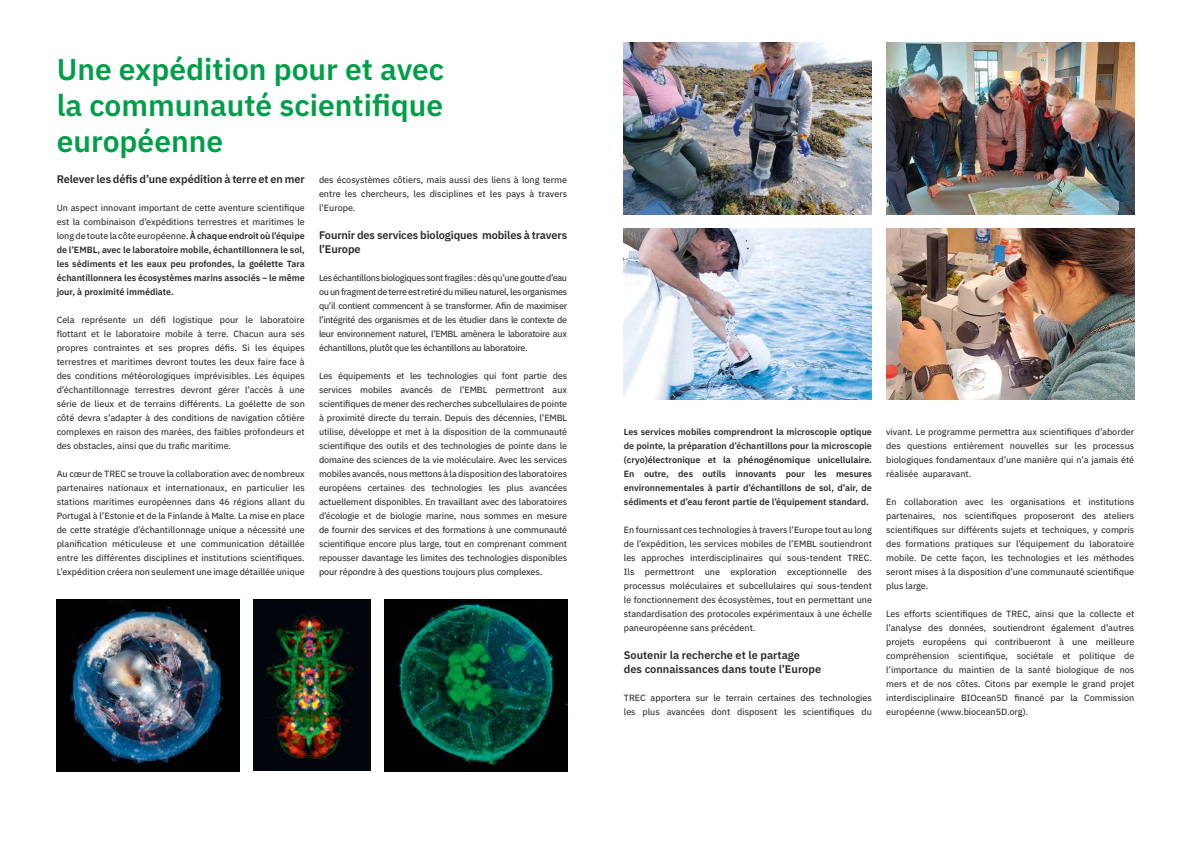
<style>
.page{position:relative;width:1191px;height:842px;background:#fff}
.page>*{position:absolute;margin:0;border:0;box-sizing:border-box;transform-origin:0 0}
.t1{font:600 30px/36px "IBM Plex Sans";color:#009e48;text-align:justify}
.t2{font:600 11px/14px "IBM Plex Sans";letter-spacing:-.01em;color:#282827}
.t3{font:9px/14px "IBM Plex Sans Text";color:#282827;text-align:justify}
.t4{font:600 9px/14px "IBM Plex Sans";color:#282827;text-align:justify}
.s1{font-family:"IBM Plex Sans";font-weight:600}
</style>
<div class="page">
<img style="left:57px;top:600px;width:182px;height:171px">
<img style="left:384px;top:600px;width:183px;height:171px">
<img style="left:253px;top:600px;width:117px;height:171px">
<img style="left:624px;top:43px;width:248px;height:171px">
<img style="left:624px;top:228px;width:248px;height:172px">
<img style="left:886px;top:43px;width:248px;height:171px">
<img style="left:886px;top:228px;width:248px;height:172px">
<h1 class="t1" style="left:57px;top:49px;width:389px">Une expédition pour et avec la communauté scientifique européenne</h1>
<p class="t2" style="left:57px;top:171px;width:250px">Relever les défis d’une expédition à terre et en mer</p>
<p class="t3" style="left:57px;top:200px;width:250px">Un aspect innovant important de cette aventure scientifique est la combinaison d’expéditions terrestres et maritimes le long de toute la côte européenne. <span class="s1">À chaque endroit où l’équipe</span></p>
<p class="t4" style="left:57px;top:242px;width:250px">de l’EMBL, avec le laboratoire mobile, échantillonnera le sol, les sédiments et les eaux peu profondes, la goélette Tara échantillonnera les écosystèmes marins associés – le même jour, à proximité immédiate.</p>
<p class="t3" style="left:57px;top:312px;width:250px">Cela représente un défi logistique pour le laboratoire flottant et le laboratoire mobile à terre. Chacun aura ses propres contraintes et ses propres défis. Si les équipes terrestres et maritimes devront toutes les deux faire face à des conditions météorologiques imprévisibles. Les équipes d’échantillonnage terrestres devront gérer l’accès à une série de lieux et de terrains différents. La goélette de son côté devra s’adapter à des conditions de navigation côtière complexes en raison des marées, des faibles profondeurs et des obstacles, ainsi que du trafic maritime.</p>
<p class="t3" style="left:57px;top:466px;width:250px">Au cœur de TREC se trouve la collaboration avec de nombreux partenaires nationaux et internationaux, en particulier les stations maritimes européennes dans 46 régions allant du Portugal à l’Estonie et de la Finlande à Malte. La mise en place de cette stratégie d’échantillonnage unique a nécessité une planification méticuleuse et une communication détaillée entre les différentes disciplines et institutions scientifiques.<br>L’expédition créera non seulement une image détaillée unique</p>
<p class="t3" style="left:319px;top:172px;width:250px">des écosystèmes côtiers, mais aussi des liens à long terme entre les chercheurs, les disciplines et les pays à travers l’Europe.</p>
<p class="t2" style="left:319px;top:227px;width:250px">Fournir des services biologiques mobiles à travers l’Europe</p>
<p class="t3" style="left:319px;top:270px;width:250px">Les échantillons biologiques sont fragiles : dès qu’une goutte d’eau ou un fragment de terre est retiré du milieu naturel, les organismes qu’il contient commencent à se transformer. Afin de maximiser l’intégrité des organismes et de les étudier dans le contexte de leur environnement naturel, l’EMBL amènera le laboratoire aux échantillons, plutôt que les échantillons au laboratoire.</p>
<p class="t3" style="left:319px;top:368px;width:250px">Les équipements et les technologies qui font partie des services mobiles avancés de l’EMBL permettront aux scientifiques de mener des recherches subcellulaires de pointe à proximité directe du terrain. Depuis des décennies, l’EMBL utilise, développe et met à la disposition de la communauté scientifique des outils et des technologies de pointe dans le domaine des sciences de la vie moléculaire. Avec les services mobiles avancés, nous mettons à la disposition des laboratoires européens certaines des technologies les plus avancées actuellement disponibles. En travaillant avec des laboratoires d’écologie et de biologie marine, nous sommes en mesure de fournir des services et des formations à une communauté scientifique encore plus large, tout en comprenant comment repousser davantage les limites des technologies disponibles pour répondre à des questions toujours plus complexes.</p>
<p class="t4" style="left:624px;top:424px;width:250px">Les services mobiles comprendront la microscopie optique de pointe, la préparation d’échantillons pour la microscopie (cryo)électronique et la phénogénomique unicellulaire.<br>En outre, des outils innovants pour les mesures environnementales à partir d’échantillons de sol, d’air, de sédiments et d’eau feront partie de l’équipement standard.</p>
<p class="t3" style="left:624px;top:522px;width:250px">En fournissant ces technologies à travers l’Europe tout au long de l’expédition, les services mobiles de l’EMBL soutiendront les approches interdisciplinaires qui sous-tendent TREC.<br>Ils permettront une exploration exceptionnelle des processus moléculaires et subcellulaires qui sous-tendent le fonctionnement des écosystèmes, tout en permettant une standardisation des protocoles expérimentaux à une échelle paneuropéenne sans précédent.</p>
<p class="t2" style="left:624px;top:647px;width:199px">Soutenir la recherche et le partage<br>des connaissances dans toute l’Europe</p>
<p class="t3" style="left:624px;top:690px;width:250px">TREC apportera sur le terrain certaines des technologies les plus avancées dont disposent les scientifiques du</p>
<p class="t3" style="left:886px;top:424px;width:250px">vivant. Le programme permettra aux scientifiques d’aborder des questions entièrement nouvelles sur les processus biologiques fondamentaux d’une manière qui n’a jamais été réalisée auparavant.</p>
<p class="t3" style="left:886px;top:494px;width:250px">En collaboration avec les organisations et institutions partenaires, nos scientifiques proposeront des ateliers scientifiques sur différents sujets et techniques, y compris des formations pratiques sur l’équipement du laboratoire mobile. De cette façon, les technologies et les méthodes seront mises à la disposition d’une communauté scientifique plus large.</p>
<p class="t3" style="left:886px;top:606px;width:250px">Les efforts scientifiques de TREC, ainsi que la collecte et l’analyse des données, soutiendront également d’autres projets européens qui contribueront à une meilleure compréhension scientifique, sociétale et politique de l’importance du maintien de la santé biologique de nos mers et de nos côtes. Citons par exemple le grand projet interdisciplinaire BIOcean5D financé par la Commission européenne (www.biocean5D.org).</p>
</div>
